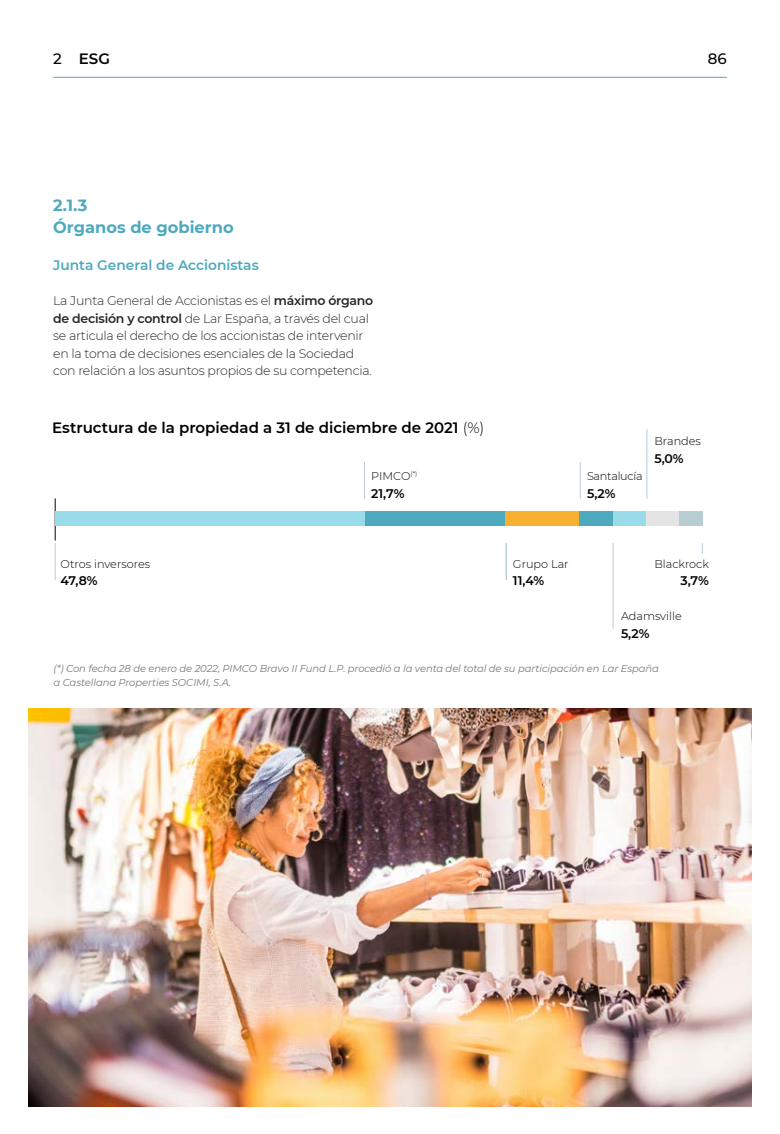
<style>
.page{position:relative;width:780px;height:1134px;background:#fff}
.page>*{position:absolute;margin:0;border:0;box-sizing:border-box;transform-origin:0 0}
._13_Semibold_C2{font:700 16.25px/22.5px "Montserrat";color:#4da9be}
.Texto_recuadro_9_11{font:600 15px "Montserrat";color:#000}
.t1{font:500 15px "Montserrat";color:#000}
._11_Semibold_C2{font:600 13.75px "Montserrat";color:#4da9be}
.t2{font:300 12.5px/17.5px "Montserrat";letter-spacing:-.02em;color:#262626}
.Texto_corrido{font:600 12.5px "Montserrat";color:#000}
.Texto_corrido-2{font:300 11.25px "Montserrat";color:#000}
.Texto_corrido-3{font:300 11.25px "Montserrat";letter-spacing:-.025em;color:#000}
.legales{font:italic 10px/13.8px "Montserrat";letter-spacing:-.01em;color:#7a7a7a}
.s1{font-weight:500}
.s2{font-weight:600}
.s3{font-weight:300}
</style>
<div class="page">
<hr style="left:53px;top:77px;width:673px;height:1px;background:#4da9be">
<hr style="left:55px;top:498px;width:1px;height:42px;background:#000">
<div style="left:33px;top:528px;width:45px;height:68px;background:#fff"></div>
<hr style="left:55px;top:543px;width:1px;height:37px;background:#b8ccd4">
<hr style="left:364px;top:462px;width:1px;height:37px;background:#b8ccd4">
<hr style="left:580px;top:462px;width:1px;height:37px;background:#b8ccd4">
<hr style="left:702px;top:543px;width:1px;height:37px;background:#b8ccd4">
<hr style="left:506px;top:543px;width:1px;height:37px;background:#b8ccd4">
<hr style="left:612px;top:543px;width:1px;height:86px;background:#b8ccd4">
<hr style="left:646px;top:429px;width:1px;height:70px;background:#b8ccd4">
<div style="left:55px;top:512px;width:310px;height:14px;background:#98dce9"></div>
<div style="left:365px;top:512px;width:140px;height:14px;background:#4da9be"></div>
<div style="left:505px;top:512px;width:74px;height:14px;background:#f8b030"></div>
<div style="left:579px;top:512px;width:34px;height:14px;background:#4da9be"></div>
<div style="left:613px;top:512px;width:33px;height:14px;background:#98dce9"></div>
<div style="left:646px;top:512px;width:33px;height:14px;background:#e4e4e4"></div>
<div style="left:678px;top:512px;width:24px;height:14px;background:#b8ccd4"></div>
<div style="left:628px;top:554px;width:88px;height:35px;background:#fff"></div>
<img style="left:28px;top:709px;width:723px;height:397px">
<p class="Texto_recuadro_9_11" style="left:53px;top:48px;width:58px"><span class="s1">2</span> ESG</p>
<p class="t1" style="left:707px;top:48px;width:20px">86</p>
<p class="_13_Semibold_C2" style="left:53px;top:193px;width:182px">2.1.3<br>Órganos de gobierno</p>
<p class="_11_Semibold_C2" style="left:53px;top:255px;width:207px">Junta General de Accionistas</p>
<p class="t2" style="left:53px;top:291px;width:322px">La Junta General de Accionistas es el <span class="s2">máximo órgano de decisión y control</span> de Lar España, a través del cual se articula el derecho de los accionistas de intervenir en la toma de decisiones esenciales de la Sociedad con relación a los asuntos propios de su competencia.</p>
<p class="Texto_recuadro_9_11" style="left:52px;top:417px;width:433px">Estructura de la propiedad a 31 de diciembre de 2021 <span class="s3">(%)</span></p>
<p class="Texto_corrido-2" style="left:61px;top:556px;width:91px">Otros inversores</p>
<p class="Texto_corrido" style="left:61px;top:572px;width:38px">47,8%</p>
<p class="Texto_corrido-2" style="left:371px;top:468px;width:47px">PIMCO<sup>(*)</sup></p>
<p class="Texto_corrido" style="left:371px;top:484px;width:35px">21,7%</p>
<p class="Texto_corrido-3" style="left:587px;top:468px;width:57px">Santalucía</p>
<p class="Texto_corrido" style="left:587px;top:484px;width:30px">5,2%</p>
<p class="Texto_corrido-2" style="left:654px;top:433px;width:48px">Brandes</p>
<p class="Texto_corrido" style="left:654px;top:449px;width:31px">5,0%</p>
<p class="Texto_corrido-2" style="left:513px;top:556px;width:57px">Grupo Lar</p>
<p class="Texto_corrido" style="left:513px;top:572px;width:33px">11,4%</p>
<p class="Texto_corrido-2" style="left:654px;top:556px;width:56px">Blackrock</p>
<p class="Texto_corrido" style="left:680px;top:572px;width:30px">3,7%</p>
<p class="Texto_corrido-2" style="left:621px;top:608px;width:62px">Adamsville</p>
<p class="Texto_corrido" style="left:621px;top:624px;width:30px">5,2%</p>
<p class="legales" style="left:54px;top:661px;width:607px">(*) Con fecha 28 de enero de 2022, PIMCO Bravo II Fund L.P. procedió a la venta del total de su participación en Lar España a Castellana Properties SOCIMI, S.A.</p>
</div>
